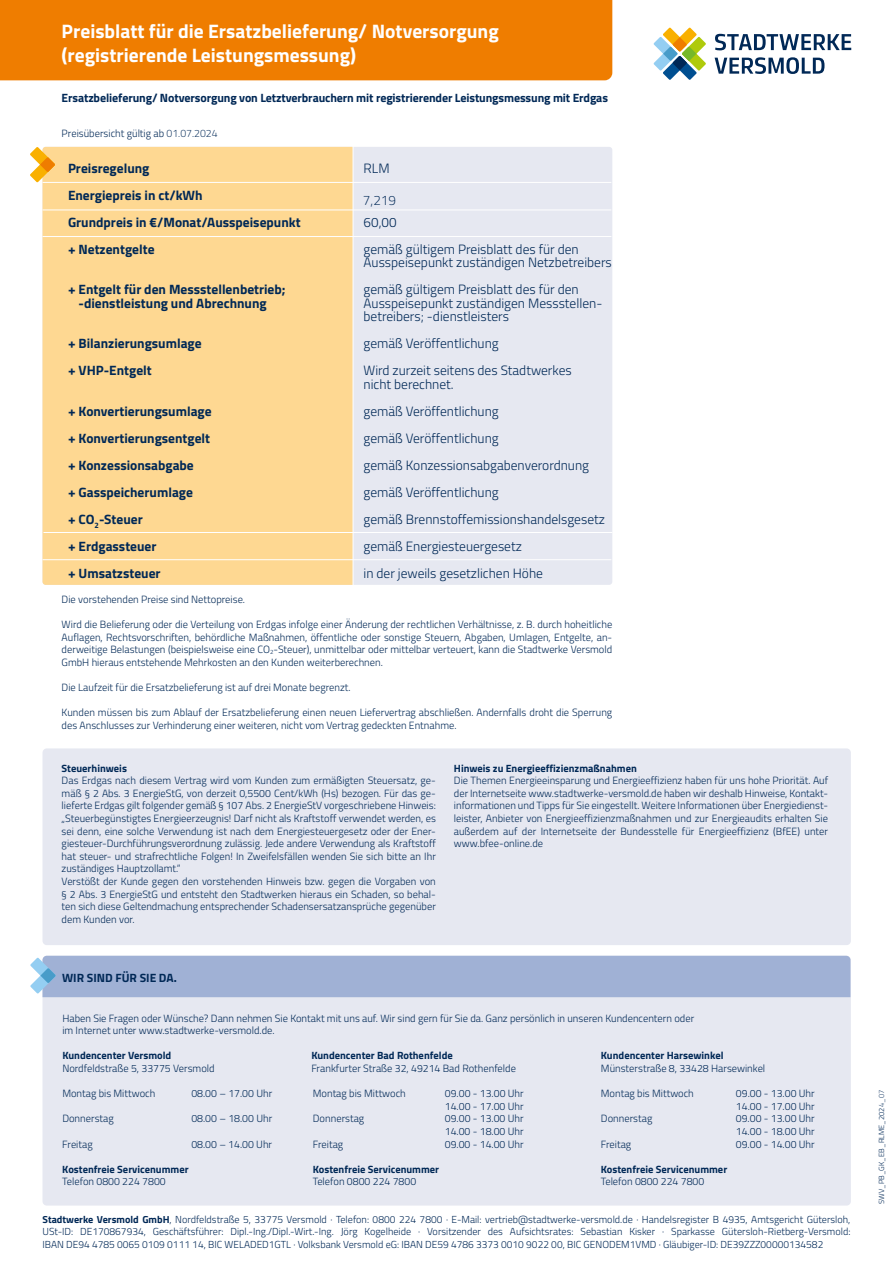
<style>
.page{position:relative;width:893px;height:1263px;background:#fff}
.page>*{position:absolute;margin:0;border:0;box-sizing:border-box;transform-origin:0 0}
.t1{font:700 19.5px/23.4px "Cairo";color:#fff}
.t2{font:300 13.5px/27px "Cairo";color:#002856}
.t3{font:700 13.5px/27px "Cairo";color:#002856}
.t4{font:700 12px "Cairo";letter-spacing:-.01em;color:#002856}
.t5{font:300 10.5px/12.6px "Cairo";color:#002856}
.t6{font:700 10.5px "Cairo";color:#002856}
.t7{font:300 10.2px/12.1px "Cairo";color:#002856;text-align:justify}
.t8{font:300 7.5px "Cairo";color:#002856}
.s1{font-size:6.15px}
.s2{font-weight:700}
</style>
<div class="page">
<div style="left:43px;top:147px;width:569px;height:438px;background:#e6e8f1;border-radius:3px"></div>
<div style="left:43px;top:147px;width:310px;height:438px;background:#fed892"></div>
<div style="left:43px;top:956px;width:808px;height:249px;background:#e6e8f1;border-radius:4px"></div>
<hr style="left:43px;top:182px;width:568px;height:1px;background:#fff">
<hr style="left:43px;top:236px;width:568px;height:1px;background:#fff">
<hr style="left:43px;top:532px;width:569px;height:1px;background:#fff">
<hr style="left:43px;top:559px;width:568px;height:1px;background:#fff">
<hr style="left:43px;top:210px;width:568px;height:1px;background:#fff">
<hr style="left:353px;top:145px;width:1px;height:455px;background:#fff">
<svg style="left:30px;top:147px;width:25px;height:35px"></svg>
<div style="left:30px;top:956px;width:820px;height:41px;background:#a0b1d5"></div>
<div style="left:0;top:0;width:612px;height:80px;background:#ef7d00"></div>
<svg style="left:715px;top:34px;width:136px;height:16px"></svg>
<svg style="left:715px;top:57px;width:109px;height:17px"></svg>
<svg style="left:654px;top:28px;width:52px;height:52px"></svg>
<div style="left:43px;top:748px;width:808px;height:197px;background:#e6e8f1;border-radius:4px"></div>
<h1 class="t1" style="left:62px;top:20px;width:439px">Preisblatt für die Ersatzbelieferung/ Notversorgung (registrierende Leistungsmessung)</h1>
<p class="t4" style="left:62px;top:88px;width:548px">Ersatzbelieferung/ Notversorgung von Letztverbrauchern mit registrierender Leistungsmessung mit Erdgas</p>
<p class="t5" style="left:62px;top:127px;width:158px">Preisübersicht gültig ab 01.07.2024</p>
<p class="t3" style="left:68px;top:155px;width:234px">Preisregelung<br>Energiepreis in ct/kWh<br>Grundpreis in €/Monat/Ausspeisepunkt + Netzentgelte</p>
<p class="t3" style="left:79px;top:283px;width:209px;line-height:13.5px;text-indent:-11px">+ Entgelt für den Messstellenbetrieb; -dienstleistung und Abrechnung</p>
<p class="t3" style="left:68px;top:330px;width:135px">+ Bilanzierungsumlage + VHP-Entgelt</p>
<p class="t3" style="left:68px;top:398px;width:145px">+ Konvertierungsumlage + Konvertierungsentgelt + Konzessionsabgabe<br>+ Gasspeicherumlage<br>+ CO<sub>2</sub>-Steuer<br>+ Erdgassteuer<br>+ Umsatzsteuer</p>
<p class="t2" style="left:364px;top:155px;width:28px">RLM</p>
<p class="t2" style="left:363px;top:189px;width:35px;line-height:21.9px">7,219<br>60,00</p>
<p class="t2" style="left:364px;top:242px;width:250px;line-height:13.5px">gemäß gültigem Preisblatt des für den<br>Ausspeisepunkt zuständigen Netzbetreibers</p>
<p class="t2" style="left:364px;top:283px;width:240px;line-height:13.5px">gemäß gültigem Preisblatt des für den<br>Ausspeisepunkt zuständigen Messstellen&shy;betreibers; -dienstleisters</p>
<p class="t2" style="left:364px;top:330px;width:210px">gemäß Veröffentlichung<br>Wird zurzeit seitens des Stadtwerkes</p>
<p class="t2" style="left:364px;top:371px;width:243px">nicht berechnet.<br>gemäß Veröffentlichung<br>gemäß Veröffentlichung<br>gemäß Konzessionsabgabenverordnung gemäß Veröffentlichung<br>gemäß Brennstoffemissionshandelsgesetz gemäß Energiesteuergesetz<br>in der jeweils gesetzlichen Höhe</p>
<p class="t5" style="left:62px;top:593px;width:185px">Die vorstehenden Preise sind Nettopreise.</p>
<p class="t5" style="left:62px;top:618px;width:552px;text-align:justify">Wird die Belieferung oder die Verteilung von Erdgas infolge einer Änderung der rechtlichen Verhältnisse, z. B. durch hoheitliche Auflagen, Rechtsvorschriften, behördliche Maßnahmen, öffentliche oder sonstige Steuern, Abgaben, Umlagen, Entgelte, an&shy;derweitige Belastungen (beispielsweise eine CO<span class="s1">2</span>-Steuer), unmittelbar oder mittelbar verteuert, kann die Stadtwerke Versmold GmbH hieraus entstehende Mehrkosten an den Kunden weiterberechnen.</p>
<p class="t5" style="left:62px;top:681px;width:290px">Die Laufzeit für die Ersatzbelieferung ist auf drei Monate begrenzt.</p>
<p class="t5" style="left:62px;top:706px;width:552px">Kunden müssen bis zum Ablauf der Ersatzbelieferung einen neuen Liefervertrag abschließen. Andernfalls droht die Sperrung des Anschlusses zur Verhinderung einer weiteren, nicht vom Vertrag gedeckten Entnahme.</p>
<p class="t6" style="left:62px;top:759px;width:67px">Steuerhinweis</p>
<p class="t5" style="left:62px;top:774px;width:376px">Das Erdgas nach diesem Vertrag wird vom Kunden zum ermäßigten Steuersatz, ge&shy;mäß § 2 Abs. 3 EnergieStG, von derzeit 0,5500 Cent/kWh (Hs) bezogen. Für das ge&shy;lieferte Erdgas gilt folgender gemäß § 107 Abs. 2 EnergieStV vorgeschriebene Hinweis: „Steuerbegünstigtes Energieerzeugnis! Darf nicht als Kraftstoff verwendet werden, es sei denn, eine solche Verwendung ist nach dem Energiesteuergesetz oder der Ener&shy;giesteuer-Durchführungsverordnung zulässig. Jede andere Verwendung als Kraftstoff hat steuer- und strafrechtliche Folgen! In Zweifelsfällen wenden Sie sich bitte an Ihr zuständiges Hauptzollamt.“<br>Verstößt der Kunde gegen den vorstehenden Hinweis bzw. gegen die Vorgaben von § 2 Abs. 3 EnergieStG und entsteht den Stadtwerken hieraus ein Schaden, so behal&shy;ten sich diese Geltendmachung entsprechender Schadensersatzansprüche gegenüber dem Kunden vor.</p>
<p class="t6" style="left:454px;top:759px;width:184px">Hinweis zu Energieeffizienzmaßnahmen</p>
<p class="t5" style="left:454px;top:774px;width:376px;text-align:justify">Die Themen Energieeinsparung und Energieeffizienz haben für uns hohe Priorität. Auf der Internetseite www.stadtwerke-versmold.de haben wir deshalb Hinweise, Kontakt&shy;informationen und Tipps für Sie eingestellt. Weitere Informationen über Energiedienst&shy;leister, Anbieter von Energieeffizienzmaßnahmen und zur Energieaudits erhalten Sie außerdem auf der Internetseite der Bundesstelle für Energieeffizienz (BfEE) unter www.bfee-online.de</p>
<p class="t4" style="left:62px;top:968px;width:116px">WIR SIND FÜR SIE DA.</p>
<p class="t5" style="left:62px;top:1011px;width:633px">Haben Sie Fragen oder Wünsche? Dann nehmen Sie Kontakt mit uns auf. Wir sind gern für Sie da. Ganz persönlich in unseren Kundencentern oder im Internet unter www.stadtwerke-versmold.de.</p>
<p class="t6" style="left:62px;top:1047px;width:111px">Kundencenter Versmold</p>
<p class="t6" style="left:311px;top:1047px;width:143px">Kundencenter Bad Rothenfelde</p>
<p class="t6" style="left:601px;top:1047px;width:124px">Kundencenter Harsewinkel</p>
<p class="t5" style="left:62px;top:1062px;width:154px">Nordfeldstraße 5, 33775 Versmold</p>
<p class="t5" style="left:311px;top:1062px;width:206px">Frankfurter Straße 32, 49214 Bad Rothenfelde</p>
<p class="t5" style="left:601px;top:1062px;width:166px">Münsterstraße 8, 33428 Harsewinkel</p>
<p class="t5" style="left:62px;top:1087px;width:95px">Montag bis Mittwoch</p>
<p class="t5" style="left:191px;top:1087px;width:82px">08.00 – 17.00 Uhr</p>
<p class="t5" style="left:313px;top:1087px;width:95px">Montag bis Mittwoch</p>
<p class="t5" style="left:445px;top:1087px;width:80px">09.00 - 13.00 Uhr</p>
<p class="t5" style="left:601px;top:1087px;width:95px">Montag bis Mittwoch</p>
<p class="t5" style="left:736px;top:1087px;width:80px">09.00 - 13.00 Uhr</p>
<p class="t5" style="left:445px;top:1100px;width:80px">14.00 - 17.00 Uhr</p>
<p class="t5" style="left:736px;top:1100px;width:80px">14.00 - 17.00 Uhr</p>
<p class="t5" style="left:62px;top:1112px;width:53px">Donnerstag</p>
<p class="t5" style="left:191px;top:1112px;width:82px">08.00 – 18.00 Uhr</p>
<p class="t5" style="left:313px;top:1112px;width:53px">Donnerstag</p>
<p class="t5" style="left:445px;top:1112px;width:80px">09.00 - 13.00 Uhr</p>
<p class="t5" style="left:601px;top:1112px;width:53px">Donnerstag</p>
<p class="t5" style="left:736px;top:1112px;width:80px">09.00 - 13.00 Uhr</p>
<p class="t5" style="left:445px;top:1125px;width:80px">14.00 - 18.00 Uhr</p>
<p class="t5" style="left:736px;top:1125px;width:80px">14.00 - 18.00 Uhr</p>
<p class="t5" style="left:62px;top:1137px;width:32px">Freitag</p>
<p class="t5" style="left:191px;top:1137px;width:82px">08.00 – 14.00 Uhr</p>
<p class="t5" style="left:313px;top:1137px;width:32px">Freitag</p>
<p class="t5" style="left:445px;top:1137px;width:80px">09.00 - 14.00 Uhr</p>
<p class="t5" style="left:601px;top:1137px;width:32px">Freitag</p>
<p class="t5" style="left:736px;top:1137px;width:80px">09.00 - 14.00 Uhr</p>
<p class="t6" style="left:62px;top:1160px;width:128px">Kostenfreie Servicenummer</p>
<p class="t6" style="left:313px;top:1160px;width:128px">Kostenfreie Servicenummer</p>
<p class="t6" style="left:601px;top:1160px;width:128px">Kostenfreie Servicenummer</p>
<p class="t5" style="left:62px;top:1175px;width:105px">Telefon 0800 224 7800</p>
<p class="t5" style="left:313px;top:1175px;width:105px">Telefon 0800 224 7800</p>
<p class="t5" style="left:601px;top:1175px;width:105px">Telefon 0800 224 7800</p>
<p class="t7" style="left:43px;top:1213px;width:809px"><span class="s2">Stadtwerke Versmold GmbH</span>, Nordfeldstraße 5, 33775 Versmold · Telefon: 0800 224 7800 · E-Mail: vertrieb@stadtwerke-versmold.de · Handelsregister B 4935, Amtsgericht Gütersloh, USt-ID: DE170867934, Geschäftsführer: Dipl.-Ing./Dipl.-Wirt.-Ing. Jörg Kogelheide · Vorsitzender des Aufsichtsrates: Sebastian Kisker · Sparkasse Gütersloh-Rietberg-Versmold:<br>IBAN DE94 4785 0065 0109 0111 14, BIC WELADED1GTL · Volksbank Versmold eG: IBAN DE59 4786 3373 0010 9022 00, BIC GENODEM1VMD · Gläubiger-ID: DE39ZZZ00000134582</p>
<p class="t8" style="left:876px;top:1204px;width:116px;rotate:-90deg">SWV_PB_GK_EB_RLME_2024_07</p>
</div>
